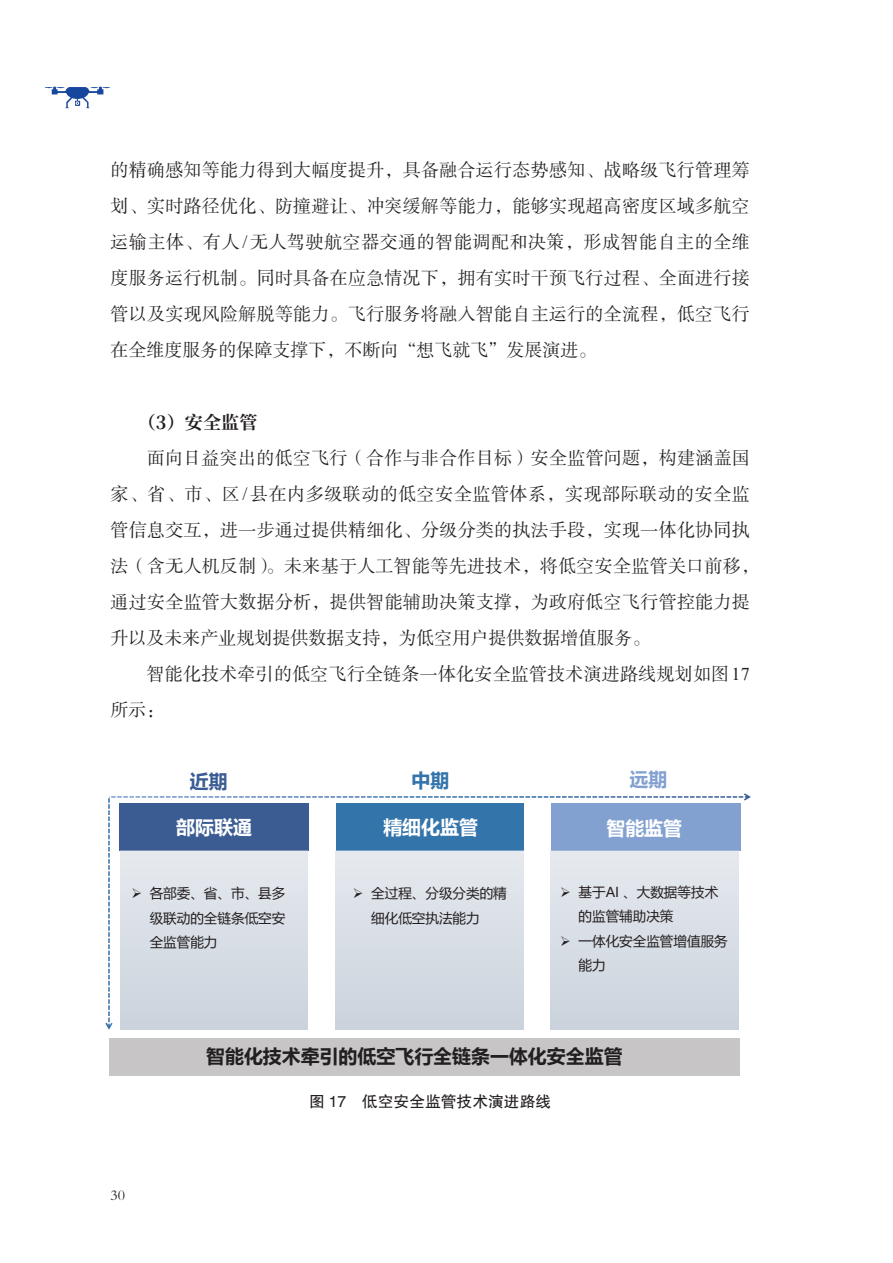
<style>
.page{position:relative;width:893px;height:1263px;background:#fff}
.page>*{position:absolute;margin:0;border:0;box-sizing:border-box;transform-origin:0 0}
.t1{font:700 18.9px "Microsoft Ya Hei";color:#231f20}
.t2{font:700 18.9px "Microsoft Ya Hei";color:#fff}
.t3{font:700 18.9px "Microsoft Ya Hei";color:#3a5c93}
.t4{font:700 18.9px "Microsoft Ya Hei";color:#3374ab}
.t5{font:700 18.9px "Microsoft Ya Hei";color:#82a0d0}
.t6{font:18px/36px "FZSSK GBK1 0";letter-spacing:.015em;color:#231f20}
.t7{font:18px "Dream Han Serif CN W20";color:#231f20}
.t8{font:15.75px "FZHTK GBK1 0";color:#231f20}
.t9{font:15px "FZSYJW GB1 0";color:#231f20}
.t10{font:13.5px/24.3px "Microsoft Ya Hei";color:#231f20}
.s1{font-family:"Times New Roman"}
</style>
<div class="page">
<img style="left:44px;top:86px;width:66px;height:23px">
<div style="left:109px;top:1038px;width:630px;height:38px;background:#c7c5c6"></div>
<div style="left:119px;top:803px;width:190px;height:48px;background:#3a5c93"></div>
<div style="left:336px;top:803px;width:188px;height:48px;background:#3374ab"></div>
<div style="left:551px;top:803px;width:189px;height:48px;background:#82a0d0"></div>
<div style="left:120px;top:851px;width:188px;height:179px;background:linear-gradient(to right,#d8dee6,#d8dee6)"></div>
<div style="left:336px;top:851px;width:188px;height:179px;background:linear-gradient(to right,#d8dee6,#d8dee6)"></div>
<div style="left:551px;top:851px;width:188px;height:179px;background:linear-gradient(to right,#d8dee6,#d8dee6)"></div>
<svg style="left:288px;top:793px;width:463px;height:7px"></svg>
<svg style="left:105px;top:798px;width:8px;height:232px"></svg>
<svg style="left:561px;top:935px;width:9px;height:10px"></svg>
<p class="t6" style="left:111px;top:152px;width:641px;text-align:justify">的精确感知等能力得到大幅度提升，具备融合运行态势感知、战略级飞行管理筹划、实时路径优化、防撞避让、冲突缓解等能力，能够实现超高密度区域多航空运输主体、有人<span class="s1">/</span>无人驾驶航空器交通的智能调配和决策，形成智能自主的全维度服务运行机制。同时具备在应急情况下，拥有实时干预飞行过程、全面进行接管以及实现风险解脱等能力。飞行服务将融入智能自主运行的全流程，低空飞行在全维度服务的保障支撑下，不断向“想飞就飞”发展演进。</p>
<p class="t7" style="left:138px;top:408px;width:121px">（3）安全监管</p>
<p class="t6" style="left:111px;top:440px;width:650px;text-indent:36px">面向日益突出的低空飞行（合作与非合作目标）安全监管问题，构建涵盖国家、省、市、区<span class="s1">/</span>县在内多级联动的低空安全监管体系，实现部际联动的安全监管信息交互，进一步通过提供精细化、分级分类的执法手段，实现一体化协同执法（含无人机反制）。未来基于人工智能等先进技术，将低空安全监管关口前移，通过安全监管大数据分析，提供智能辅助决策支撑，为政府低空飞行管控能力提升以及未来产业规划提供数据支持，为低空用户提供数据增值服务。</p>
<p class="t6" style="left:111px;top:656px;width:641px;text-indent:36px">智能化技术牵引的低空飞行全链条一体化安全监管技术演进路线规划如图<span class="s1">17</span>所示：</p>
<p class="t3" style="left:190px;top:768px;width:39px">近期</p>
<p class="t4" style="left:411px;top:766px;width:39px">中期</p>
<p class="t5" style="left:630px;top:766px;width:39px">远期</p>
<p class="t2" style="left:176px;top:814px;width:77px">部际联通</p>
<p class="t2" style="left:383px;top:814px;width:96px">精细化监管</p>
<p class="t2" style="left:606px;top:815px;width:77px">智能监管</p>
<p class="t10" style="left:150px;top:881px;width:137px;text-align:justify;text-indent:-18px">➢ 各部委、省、市、县多级联动的全链条低空安全监管能力</p>
<p class="t10" style="left:371px;top:881px;width:137px;text-indent:-18px">➢ 全过程、分级分类的精细化低空执法能力</p>
<p class="t10" style="left:560px;top:879px;width:159px">➢ 基于AI 、大数据等技术</p>
<p class="t10" style="left:579px;top:928px;width:151px">一体化安全监管增值服务能力</p>
<p class="t10" style="left:579px;top:904px;width:96px">的监管辅助决策</p>
<p class="t1" style="left:206px;top:1043px;width:418px">智能化技术牵引的低空飞行全链条一体化安全监管</p>
<p class="t9" style="left:111px;top:1187px;width:16px">30</p>
<p class="t8" style="left:309px;top:1092px;width:243px">图 17　低空安全监管技术演进路线</p>
</div>
